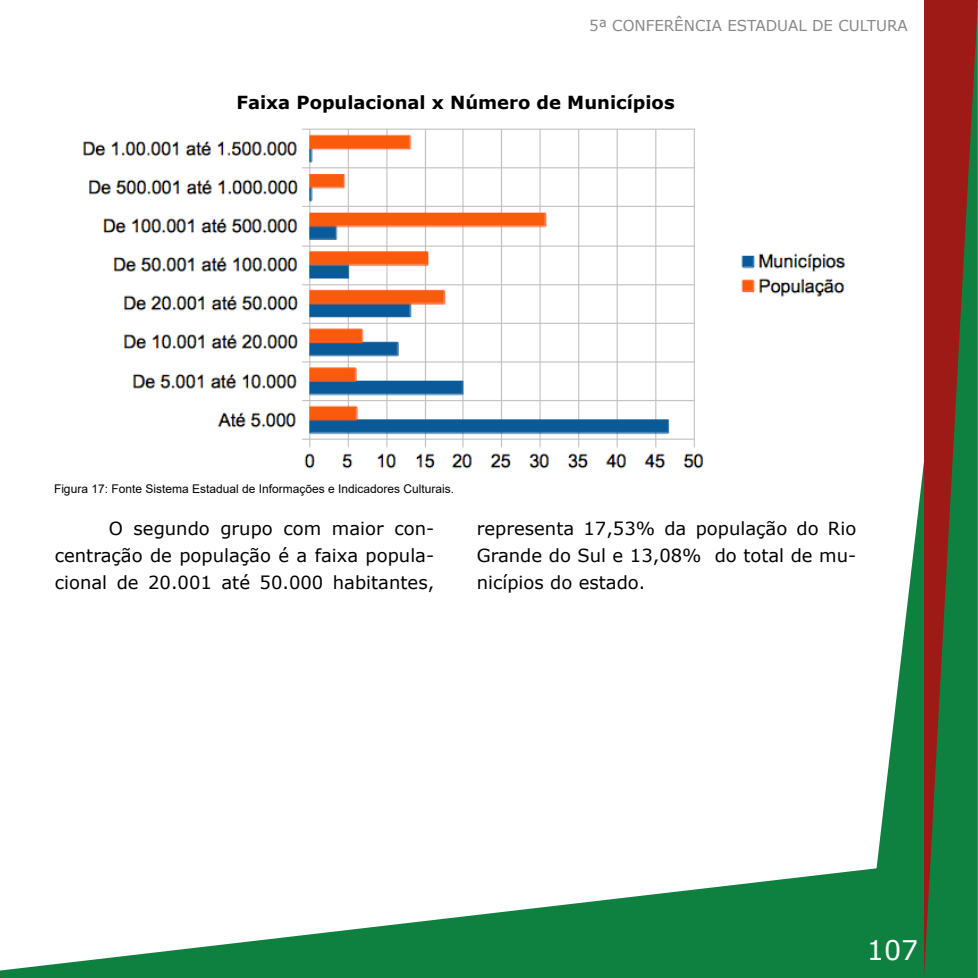
<style>
.page{position:relative;width:978px;height:978px;background:#fff}
.page>*{position:absolute;margin:0;border:0;box-sizing:border-box;transform-origin:0 0}
.t1{font:27px "Verdana";color:#fff}
.t2{font:18px/27px "Verdana";color:#000;text-align:justify}
.t3{font:700 18px "Verdana";color:#000}
.t4{font:15px "Verdana";color:#878787}
.t5{font:12px "Arial";color:#000}
</style>
<div class="page">
<svg style="left:877px;top:462px;width:47px;height:516px;fill:#0e8140"></svg>
<svg style="left:5px;top:864px;width:909px;height:114px;fill:#0e8140"></svg>
<svg style="left:0;top:970px;width:5px;height:8px"></svg>
<svg style="left:924px;top:0;width:54px;height:978px"></svg>
<img style="left:83px;top:128px;width:763px;height:341px">
<p class="t4" style="left:589px;top:15px;width:320px">5ª CONFERÊNCIA ESTADUAL DE CULTURA</p>
<p class="t3" style="left:236px;top:90px;width:440px">Faixa Populacional x Número de Municípios</p>
<p class="t5" style="left:54px;top:480px;width:402px">Figura 17: Fonte Sistema Estadual de Informações e Indicadores Culturais.</p>
<p class="t2" style="left:55px;top:514px;width:381px;text-indent:54px">O segundo grupo com maior con&shy;centração de população é a faixa popula&shy;cional de 20.001 até 50.000 habitantes,</p>
<p class="t2" style="left:477px;top:514px;width:381px">representa 17,53% da população do Rio Grande do Sul e 13,08% do total de mu&shy;nicípios do estado.</p>
<h1 class="t1" style="left:867px;top:931px;width:53px">107</h1>
</div>
